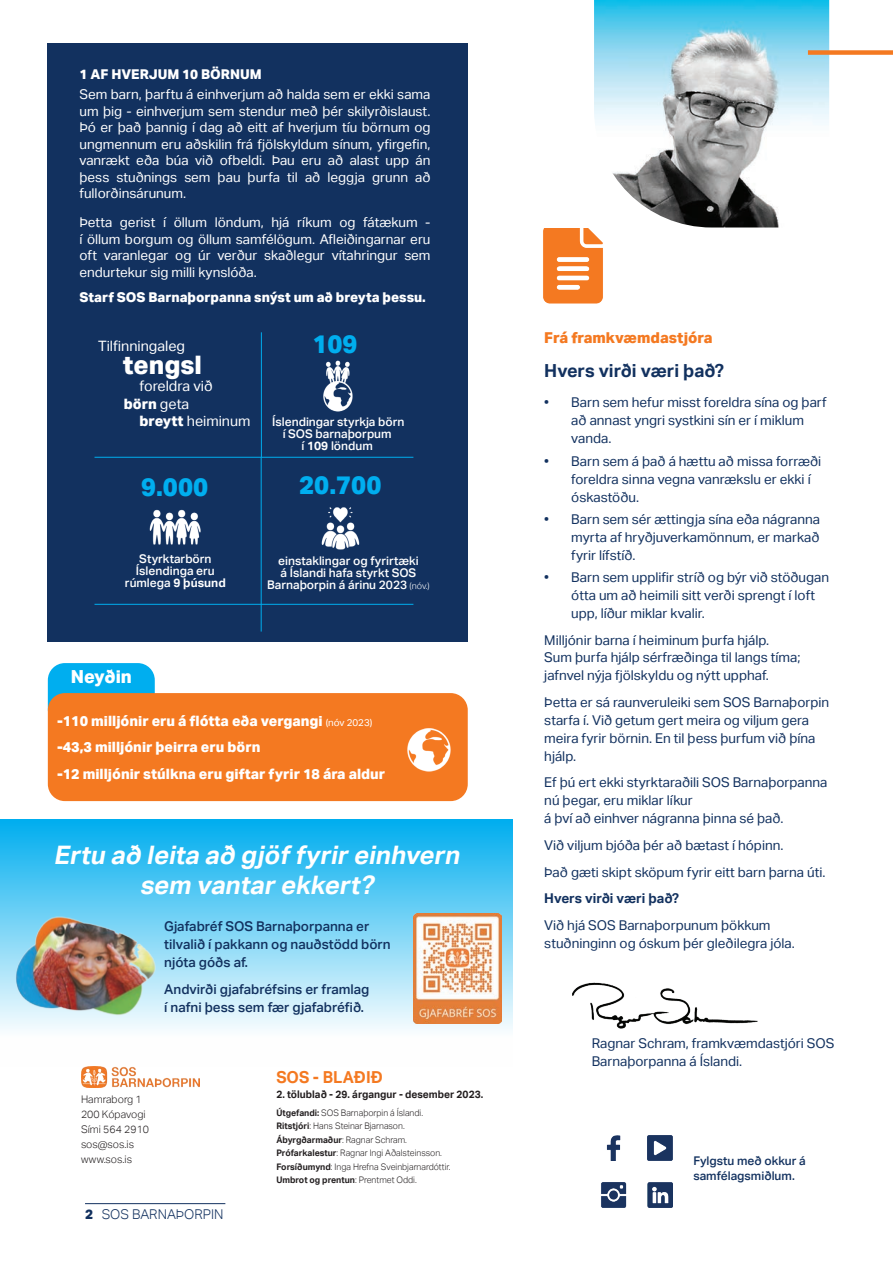
<style>
.page{position:relative;width:893px;height:1263px;background:#fff}
.page>*{position:absolute;margin:0;border:0;box-sizing:border-box;transform-origin:0 0}
.t1{font:italic 700 25.5px/30px "Aktiv Grotesk";color:#fff;text-align:center}
.t2{font:800 25.5px "Aktiv Grotesk";color:#00aeef}
.t3{font:800 25.5px "Aktiv Grotesk";color:#fff}
.t4{font:700 18px "Aktiv Grotesk";color:#12315f}
.t5{font:800 18px "Aktiv Grotesk";color:#fff}
.t6{font:700 16.5px "Aktiv Grotesk";color:#f47921}
.t7{font:800 15px "Aktiv Grotesk";color:#f47921}
.t8{font:14.4px/17.5px "Aktiv Grotesk";color:#fff}
.t9{font:800 14.25px/26.5px "Aktiv Grotesk";color:#fff}
.t10{font:13.5px/18px "Aktiv Grotesk";color:#12315f}
.t11{font:13.5px/16.5px "Aktiv Grotesk";color:#fff;text-align:justify}
.t12{font:500 13.5px/18px "Aktiv Grotesk";color:#12315f}
.t13{font:800 13.5px "Aktiv Grotesk";color:#fff}
.t14{font:700 13.5px "Aktiv Grotesk";color:#12315f}
.t15{font:300 13.5px "Aktiv Grotesk";color:#12315f}
.t16{font:500 12px/12px "Aktiv Grotesk";color:#fff;text-align:center}
.t17{font:500 12px/15px "Aktiv Grotesk";color:#12315f}
.t18{font:300 10.5px/15px "Aktiv Grotesk";color:#231f20}
.t19{font:700 10.5px "Aktiv Grotesk";color:#231f20}
.t20{font:300 9px/13.5px "Aktiv Grotesk";color:#231f20}
.s1{font-weight:800}
.s2{font-weight:700}
.s3{font-weight:300;font-size:9px}
.s4{font-weight:400;font-size:9.75px}
</style>
<div class="page">
<hr style="left:85px;top:1203px;width:140px;height:1px;background:#12315f">
<img style="left:594px;top:0;width:235px;height:227px">
<div style="left:808px;top:50px;width:85px;height:5px;background:#f47921"></div>
<img style="left:572px;top:982px;width:186px;height:47px">
<img style="left:606px;top:1135px;width:15px;height:26px">
<img style="left:601px;top:1182px;width:25px;height:26px">
<img style="left:647px;top:1135px;width:26px;height:26px">
<img style="left:647px;top:1182px;width:26px;height:26px">
<img style="left:543px;top:228px;width:60px;height:76px">
<div style="left:47px;top:44px;width:421px;height:598px;background:#12315f"></div>
<hr style="left:261px;top:457px;width:1px;height:175px;background:#00aeef">
<hr style="left:94px;top:457px;width:319px;height:1px;background:#00aeef">
<hr style="left:94px;top:604px;width:319px;height:1px;background:#00aeef">
<hr style="left:261px;top:332px;width:1px;height:125px;background:#00aeef">
<img style="left:323px;top:360px;width:30px;height:52px">
<img style="left:149px;top:509px;width:52px;height:36px">
<img style="left:321px;top:507px;width:39px;height:43px">
<div style="left:0;top:819px;width:513px;height:248px;background:linear-gradient(to bottom,#02aeee,#fff)"></div>
<img style="left:0;top:909px;width:162px;height:112px">
<img style="left:413px;top:914px;width:89px;height:110px">
<div style="left:48px;top:663px;width:107px;height:63px;background:#00aeef;border-radius:17px"></div>
<div style="left:48px;top:693px;width:420px;height:108px;background:#f47921;border-radius:17px"></div>
<img style="left:407px;top:728px;width:44px;height:44px">
<img style="left:81px;top:1067px;width:118px;height:20px">
<p class="t13" style="left:80px;top:67px;width:184px">1 AF HVERJUM 10 BÖRNUM</p>
<p class="t11" style="left:80px;top:86px;width:353px">Sem barn, þarftu á einhverjum að halda sem er ekki sama um þig - einhverjum sem stendur með þér skilyrðislaust.<br>Þó er það þannig í dag að eitt af hverjum tíu börnum og ungmennum eru aðskilin frá fjölskyldum sínum, yfirgefin, vanrækt eða búa við ofbeldi. Þau eru að alast upp án þess stuðnings sem þau þurfa til að leggja grunn að fullorðinsárunum.</p>
<p class="t11" style="left:80px;top:214px;width:353px">Þetta gerist í öllum löndum, hjá ríkum og fátækum - í öllum borgum og öllum samfélögum. Afleiðingarnar eru oft varanlegar og úr verður skaðlegur vítahringur sem endurtekur sig milli kynslóða.</p>
<p class="t13" style="left:80px;top:289px;width:348px">Starf SOS Barnaþorpanna snýst um að breyta þessu.</p>
<p class="t8" style="left:98px;top:338px;width:88px">Tilfinningaleg</p>
<h1 class="t3" style="left:123px;top:350px;width:81px">tengsl</h1>
<p class="t8" style="left:124px;top:377px;width:90px;text-indent:16px">foreldra við <span class="s1">börn</span> geta</p>
<p class="t8" style="left:140px;top:412px;width:112px"><span class="s1">breytt</span> heiminum</p>
<h1 class="t2" style="left:141px;top:473px;width:69px">9.000</h1>
<h1 class="t2" style="left:312px;top:329px;width:47px">109</h1>
<p class="t16" style="left:272px;top:416px;width:134px">Íslendingar styrkja börn í SOS barnaþorpum<br>í <span class="s2">109</span> löndum</p>
<h1 class="t2" style="left:299px;top:471px;width:84px">20.700</h1>
<p class="t16" style="left:125px;top:553px;width:102px">Styrktarbörn<br>Íslendinga eru rúmlega <span class="s2">9 þúsund</span></p>
<p class="t16" style="left:267px;top:555px;width:164px">einstaklingar og fyrirtæki<br>á Íslandi hafa styrkt SOS<br>Barnaþorpin á árinu 2023 <span class="s3">(nóv.)</span></p>
<h2 class="t5" style="left:71px;top:667px;width:63px">Neyðin</h2>
<p class="t9" style="left:57px;top:708px;width:330px">-110 milljónir eru á flótta eða vergangi <span class="s4">(nóv 2023) </span>-43,3 milljónir þeirra eru börn<br>-12 milljónir stúlkna eru giftar fyrir 18 ára aldur</p>
<h1 class="t1" style="left:54px;top:840px;width:416px">Ertuaðleitaaðgjöffyrireinhvern sem vantarekkert?</h1>
<p class="t12" style="left:164px;top:918px;width:228px">Gjafabréf SOS Barnaþorpanna er tilvalið í pakkann og nauðstödd börn njóta góðs af.</p>
<p class="t12" style="left:164px;top:980px;width:207px">Andvirði gjafabréfsins er framlag í nafni þess sem fær gjafabréfið.</p>
<p class="t18" style="left:81px;top:1091px;width:70px">Hamraborg 1<br>200 Kópavogi<br>Sími 564 2910 sos@sos.is www.sos.is</p>
<p class="t15" style="left:85px;top:1207px;width:140px"><span class="s1">2</span> SOS BARNAÞORPIN</p>
<p class="t6" style="left:276px;top:1067px;width:108px">SOS - BLAÐIÐ</p>
<p class="t19" style="left:276px;top:1088px;width:208px">2. tölublað - 29. árgangur - desember 2023.</p>
<p class="t20" style="left:276px;top:1106px;width:176px"><span class="s2">Útgefandi:</span> SOS Barnaþorpin á Íslandi.<br><span class="s2">Ritstjóri</span>: Hans Steinar Bjarnason.<br><span class="s2">Ábyrgðarmaður</span>: Ragnar Schram.<br><span class="s2">Prófarkalestur</span>: Ragnar Ingi Aðalsteinsson.<br><span class="s2">Forsíðumynd</span>: Inga Hrefna Sveinbjarnardóttir.<br><span class="s2">Umbrot og prentun</span>: Prentmet Oddi.</p>
<p class="t7" style="left:544px;top:329px;width:170px">Frá framkvæmdastjóra</p>
<h2 class="t4" style="left:544px;top:360px;width:181px">Hvers virði væri það?</h2>
<p class="t10" style="left:571px;top:394px;width:257px;text-indent:-27px">• Barn sem hefur misst foreldra sína og þarf að annast yngri systkini sín er í miklum vanda.</p>
<p class="t10" style="left:571px;top:452px;width:251px;text-indent:-27px">• Barn sem á það á hættu að missa forræði foreldra sinna vegna vanrækslu er ekki í óskastöðu.</p>
<p class="t10" style="left:571px;top:510px;width:250px;text-align:justify;text-indent:-27px">• Barn sem sér ættingja sína eða nágranna myrta af hryðjuverkamönnum, er markað fyrir lífstíð.</p>
<p class="t10" style="left:571px;top:568px;width:259px;text-indent:-27px">• Barn sem upplifir stríð og býr við stöðugan ótta um að heimili sitt verði sprengt í loft upp, líður miklar kvalir.</p>
<p class="t10" style="left:544px;top:631px;width:258px">Milljónir barna í heiminum þurfa hjálp.<br>Sum þurfa hjálp sérfræðinga til langs tíma; jafnvel nýja fjölskyldu og nýtt upphaf.</p>
<p class="t10" style="left:544px;top:693px;width:286px">Þetta er sá raunveruleiki sem SOS Barnaþorpin starfa í. Við getum gert meira og viljum gera meira fyrir börnin. En til þess þurfum við þína hjálp.</p>
<p class="t10" style="left:544px;top:774px;width:285px">Ef þú ert ekki styrktaraðili SOS Barnaþorpanna nú þegar, eru miklar líkur<br>á því að einhver nágranna þinna sé það.</p>
<p class="t10" style="left:544px;top:832px;width:283px;line-height:26.5px">Við viljum bjóða þér að bætast í hópinn.<br>Það gæti skipt sköpum fyrir eitt barn þarna úti.</p>
<p class="t14" style="left:544px;top:890px;width:136px">Hvers virði væri það?</p>
<p class="t10" style="left:544px;top:916px;width:252px">Við hjá SOS Barnaþorpunum þökkum stuðninginn og óskum þér gleðilegra jóla.</p>
<p class="t10" style="left:592px;top:1034px;width:244px">Ragnar Schram, framkvæmdastjóri SOS<br>Barnaþorpanna á Íslandi.</p>
<p class="t17" style="left:693px;top:1154px;width:114px">Fylgstu með okkur á samfélagsmiðlum.</p>
</div>
